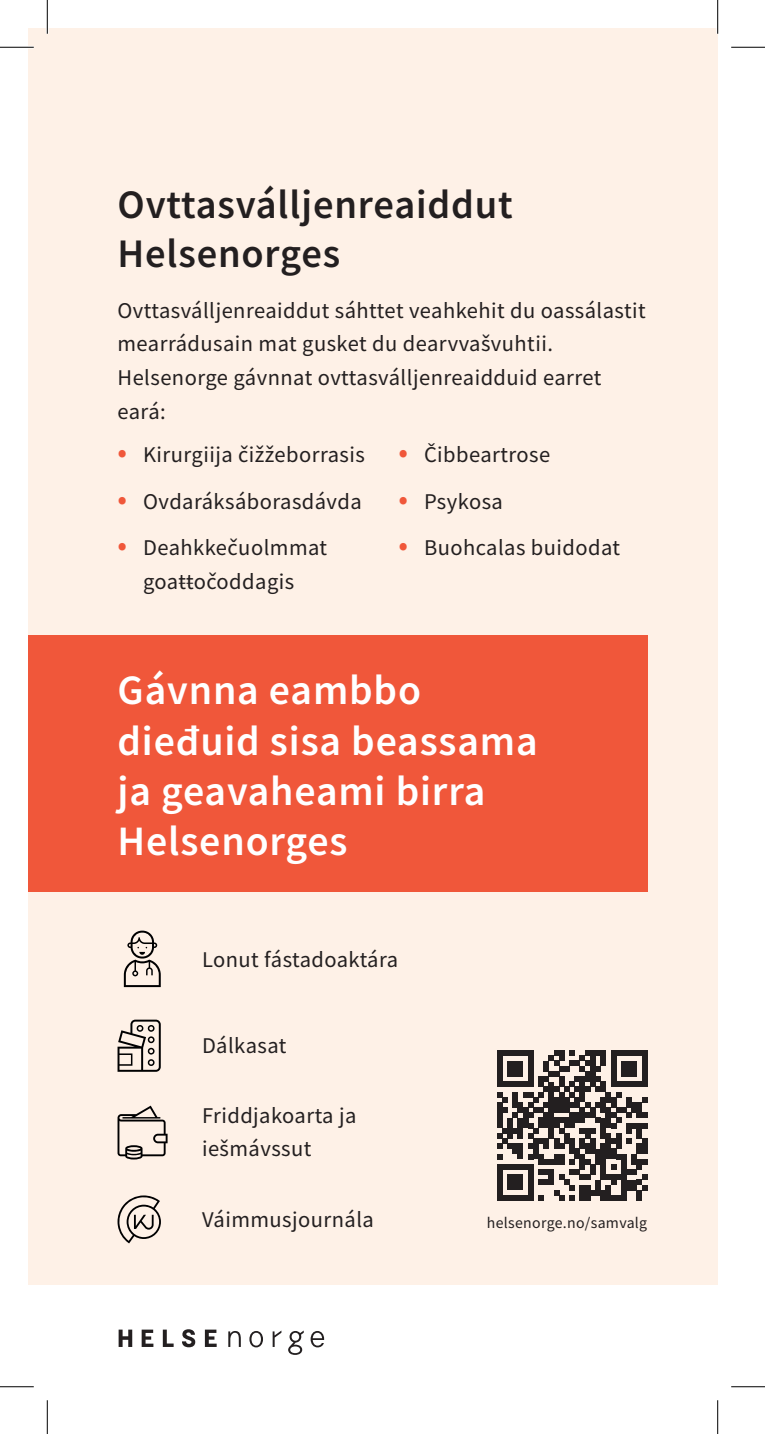
<style>
.page{position:relative;width:765px;height:1434px;background:#fff}
.page>*{position:absolute;margin:0;border:0;box-sizing:border-box;transform-origin:0 0}
.t1{font:600 41.85px/50.2px "Source Sans Pro";letter-spacing:.02em;color:#fff}
.t2{font:600 40.5px/48.6px "Source Sans Pro";letter-spacing:.02em;color:#231f20}
.t3{font:22.5px/33.8px "Source Sans Pro";letter-spacing:.02em;color:#231f20}
.t4{font:15.75px "Source Sans Pro";letter-spacing:.02em;color:#231f20}
.s1{font-size:31.5px;color:#f0573a}
</style>
<div class="page">
<div style="left:28px;top:28px;width:689px;height:1341px;background:#fef1e7"></div>
<div style="left:28px;top:636px;width:619px;height:256px;background:#f0573a"></div>
<div style="left:28px;top:1286px;width:708px;height:120px;background:#fff"></div>
<svg style="left:118px;top:1329px;width:14px;height:18px"></svg>
<svg style="left:163px;top:1329px;width:10px;height:18px"></svg>
<svg style="left:249px;top:1331px;width:14px;height:16px"></svg>
<svg style="left:310px;top:1331px;width:14px;height:16px"></svg>
<svg style="left:228px;top:1331px;width:13px;height:16px"></svg>
<svg style="left:142px;top:1329px;width:11px;height:18px"></svg>
<svg style="left:205px;top:1329px;width:11px;height:18px"></svg>
<svg style="left:272px;top:1331px;width:9px;height:16px"></svg>
<svg style="left:288px;top:1331px;width:15px;height:24px"></svg>
<svg style="left:182px;top:1329px;width:13px;height:18px"></svg>
<svg style="left:117px;top:1020px;width:44px;height:52px"></svg>
<svg style="left:117px;top:1106px;width:50px;height:53px"></svg>
<svg style="left:124px;top:931px;width:37px;height:56px"></svg>
<svg style="left:117px;top:1195px;width:44px;height:48px"></svg>
<svg style="left:497px;top:1050px;width:149px;height:150px"></svg>
<hr style="left:0;top:46px;width:34px;height:3px;background:#fff">
<hr style="left:46px;top:0;width:3px;height:34px;background:#fff">
<hr style="left:716px;top:0;width:2px;height:34px;background:#fff">
<hr style="left:0;top:47px;width:34px;height:1px;background:#000">
<hr style="left:730px;top:47px;width:34px;height:1px;background:#000">
<hr style="left:0;top:1386px;width:34px;height:1px;background:#000">
<hr style="left:730px;top:1386px;width:34px;height:1px;background:#000">
<hr style="left:47px;top:0;width:1px;height:34px;background:#000">
<hr style="left:47px;top:1400px;width:1px;height:34px;background:#000">
<hr style="left:717px;top:0;width:1px;height:34px;background:#000">
<hr style="left:717px;top:1400px;width:1px;height:34px;background:#000">
<h2 class="t2" style="left:117px;top:180px;width:396px">Ovttasválljenreaiddut<br>Helsenorges</h2>
<p class="t3" style="left:117px;top:293px;width:529px">Ovttasválljenreaiddut sáhttet veahkehit du oassálastit mearrádusain mat gusket du dearvvašvuhtii.<br>Helsenorge gávnnat ovttasválljenreaidduid earret eará:</p>
<p class="t3" style="left:117px;top:438px;width:249px"><span class="s1">•</span> Kirurgiija čižžeborrasis</p>
<p class="t3" style="left:117px;top:484px;width:246px"><span class="s1">•</span> Ovdaráksáborasdávda</p>
<p class="t3" style="left:117px;top:531px;width:211px;text-align:center"><span class="s1">•</span> Deahkkečuolmmat goaŧŧočoddagis</p>
<p class="t3" style="left:398px;top:438px;width:153px"><span class="s1">•</span> Čibbeartrose</p>
<p class="t3" style="left:398px;top:484px;width:106px"><span class="s1">•</span> Psykosa</p>
<p class="t3" style="left:398px;top:531px;width:223px"><span class="s1">•</span> Buohcalas buidodat</p>
<h1 class="t1" style="left:117px;top:665px;width:421px">Gávnna eambbo dieđuid sisa beassama ja geavaheami birra<br>Helsenorges</h1>
<p class="t3" style="left:202px;top:943px;width:197px">Lonut fástadoaktára</p>
<p class="t3" style="left:202px;top:1029px;width:86px">Dálkasat</p>
<p class="t3" style="left:202px;top:1098px;width:156px">Friddjakoarta ja iešmávssut</p>
<p class="t3" style="left:202px;top:1202px;width:173px">Váimmusjournála</p>
<p class="t4" style="left:486px;top:1213px;width:162px">helsenorge.no/samvalg</p>
</div>
